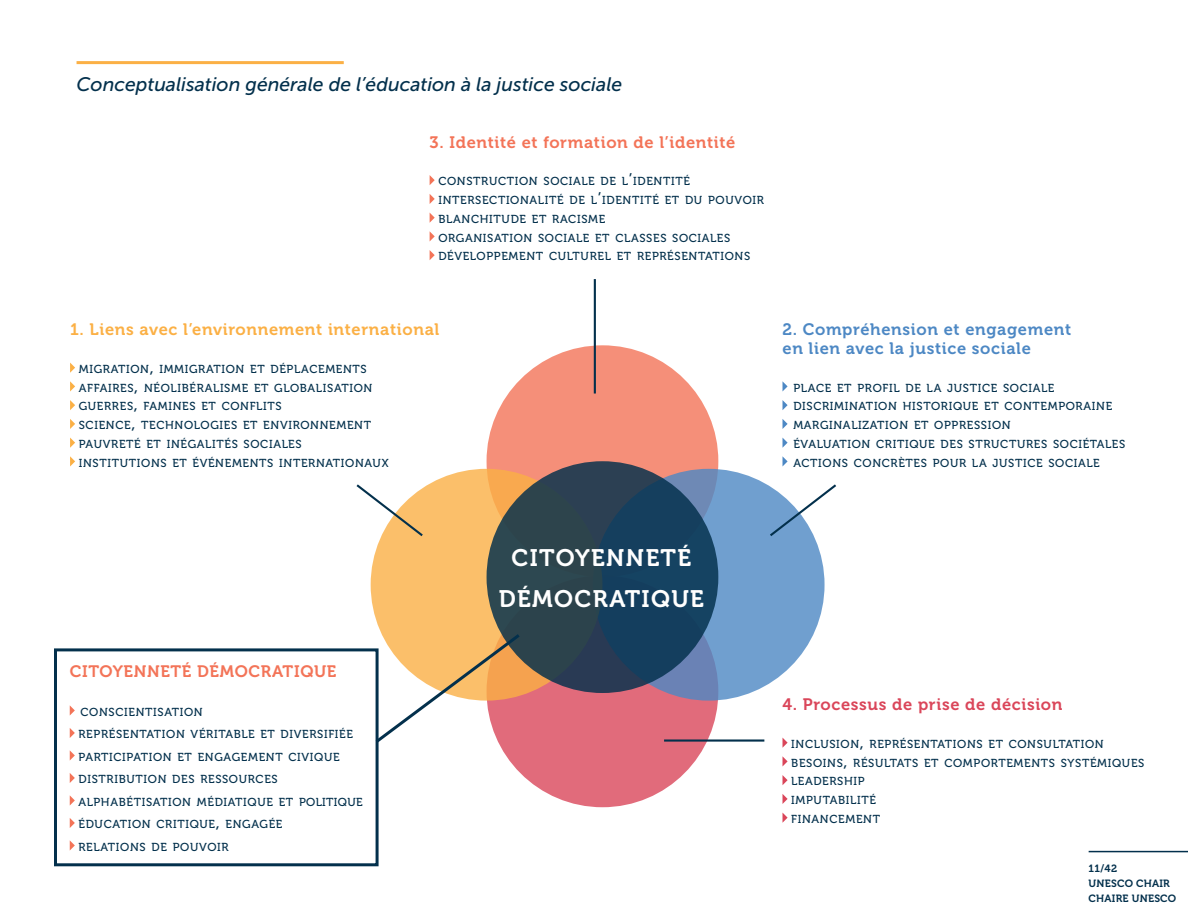
<style>
.page{position:relative;width:1188px;height:918px;background:#fff}
.page>*{position:absolute;margin:0;border:0;box-sizing:border-box;transform-origin:0 0}
.t1{font:23.85px/40.8px "Museo 700";letter-spacing:.055em;color:#fff;text-align:center}
.t2{font:italic 19.5px "Museo Sans 500";color:#03304c}
.t3{font:16.5px "Museo 700";letter-spacing:.04em;color:#f37458}
.t4{font:16.5px/18.8px "Museo 700";letter-spacing:.04em;color:#4d88c4}
.t5{font:16.5px "Museo 700";letter-spacing:.04em;color:#fbb045}
.t6{font:16.5px "Museo 700";letter-spacing:.04em;color:#da465a}
.t7{font:11.55px/18.8px "Museo 500";letter-spacing:.055em;color:#03304c}
.t8{font:10.5px/15px "Museo 700";letter-spacing:.02em;color:#03304c}
.s1{font-size:16.5px}
</style>
<div class="page">
<hr style="left:1089px;top:851px;width:99px;height:1px;background:#03304c">
<svg style="left:783px;top:738px;width:5px;height:9px"></svg>
<svg style="left:783px;top:757px;width:5px;height:9px"></svg>
<svg style="left:783px;top:775px;width:5px;height:10px"></svg>
<svg style="left:783px;top:794px;width:5px;height:10px"></svg>
<svg style="left:783px;top:813px;width:5px;height:9px"></svg>
<svg style="left:70px;top:363px;width:5px;height:10px"></svg>
<svg style="left:70px;top:381px;width:5px;height:11px"></svg>
<svg style="left:70px;top:400px;width:5px;height:10px"></svg>
<svg style="left:70px;top:419px;width:5px;height:10px"></svg>
<svg style="left:70px;top:438px;width:5px;height:10px"></svg>
<svg style="left:70px;top:456px;width:5px;height:10px"></svg>
<svg style="left:430px;top:175px;width:5px;height:10px"></svg>
<svg style="left:430px;top:194px;width:5px;height:10px"></svg>
<svg style="left:430px;top:213px;width:5px;height:10px"></svg>
<svg style="left:430px;top:232px;width:5px;height:9px"></svg>
<svg style="left:430px;top:250px;width:5px;height:10px"></svg>
<hr style="left:77px;top:61px;width:267px;height:3px;background:#fbb045">
<div style="left:487px;top:575px;width:231px;height:232px;background:#e16b7b;border-radius:50%"></div>
<div style="left:487px;top:345px;width:231px;height:232px;background:#f58f79;border-radius:50%"></div>
<svg style="left:593px;top:469px;width:232px;height:232px;background:#6f9aca"></svg>
<svg style="left:371px;top:469px;width:231px;height:232px;background:#fabc67"></svg>
<div style="left:487px;top:461px;width:231px;height:232px;background:linear-gradient(to right,#33454a,#113e63);border-radius:50%"></div>
<hr style="left:594px;top:279px;width:2px;height:115px;background:#03304c">
<hr style="left:664px;top:739px;width:100px;height:3px;background:#03304c">
<svg style="left:70px;top:705px;width:5px;height:10px"></svg>
<svg style="left:70px;top:728px;width:5px;height:10px"></svg>
<svg style="left:70px;top:750px;width:5px;height:10px"></svg>
<svg style="left:70px;top:773px;width:5px;height:10px"></svg>
<svg style="left:70px;top:795px;width:5px;height:10px"></svg>
<svg style="left:70px;top:818px;width:5px;height:10px"></svg>
<svg style="left:70px;top:840px;width:5px;height:10px"></svg>
<div style="left:54px;top:648px;width:325px;height:218px;border:3px solid #03304c"></div>
<svg style="left:372px;top:631px;width:151px;height:115px"></svg>
<svg style="left:356px;top:484px;width:69px;height:54px"></svg>
<svg style="left:783px;top:382px;width:5px;height:9px"></svg>
<svg style="left:783px;top:400px;width:5px;height:10px"></svg>
<svg style="left:783px;top:419px;width:5px;height:10px"></svg>
<svg style="left:783px;top:438px;width:5px;height:9px"></svg>
<svg style="left:783px;top:457px;width:5px;height:9px"></svg>
<svg style="left:768px;top:484px;width:68px;height:54px"></svg>
<h2 class="t2" style="left:77px;top:73px;width:547px">Conceptualisation générale de l’éducation à la justice sociale</h2>
<h3 class="t3" style="left:430px;top:133px;width:307px">3. Identité et formation de l’identité</h3>
<p class="t7" style="left:438px;top:172px;width:327px">CONSTRUCTION SOCIALE DE L<span class="s1">’</span>IDENTITÉ INTERSECTIONALITÉ DE L<span class="s1">’</span>IDENTITÉ ET DU POUVOIR BLANCHITUDE ET RACISME<br>ORGANISATION SOCIALE ET CLASSES SOCIALES DÉVELOPPEMENT CULTUREL ET REPRÉSENTATIONS</p>
<h3 class="t5" style="left:70px;top:320px;width:371px">1. Liens avec l’environnement international</h3>
<p class="t7" style="left:79px;top:360px;width:311px">MIGRATION<span class="s1">,</span> IMMIGRATION ET DÉPLACEMENTS AFFAIRES<span class="s1">,</span> NÉOLIBÉRALISME ET GLOBALISATION GUERRES<span class="s1">,</span> FAMINES ET CONFLITS<br>SCIENCE<span class="s1">,</span> TECHNOLOGIES ET ENVIRONNEMENT PAUVRETÉ ET INÉGALITÉS SOCIALES INSTITUTIONS ET ÉVÉNEMENTS INTERNATIONAUX</p>
<h3 class="t4" style="left:783px;top:320px;width:290px">2. Compréhension et engagement en lien avec la justice sociale</h3>
<p class="t7" style="left:793px;top:378px;width:333px">PLACE ET PROFIL DE LA JUSTICE SOCIALE DISCRIMINATION HISTORIQUE ET CONTEMPORAINE MARGINALIZATION ET OPPRESSION<br>ÉVALUATION CRITIQUE DES STRUCTURES SOCIÉTALES ACTIONS CONCRÈTES POUR LA JUSTICE SOCIALE</p>
<h3 class="t3" style="left:70px;top:662px;width:268px">CITOYENNETÉ DÉMOCRATIQUE</h3>
<p class="t7" style="left:79px;top:701px;width:286px;line-height:22.5px">CONSCIENTISATION<br>REPRÉSENTATION VÉRITABLE ET DIVERSIFIÉE<br>PARTICIPATION ET ENGAGEMENT CIVIQUE<br>DISTRIBUTION DES RESSOURCES<br>ALPHABÉTISATION MÉDIATIQUE ET POLITIQUE<br>ÉDUCATION CRITIQUE<span class="s1">,</span> ENGAGÉE<br>RELATIONS DE POUVOIR</p>
<h1 class="t1" style="left:499px;top:538px;width:207px">CITOYENNETÉ<br>DÉMOCRATIQUE</h1>
<h3 class="t6" style="left:783px;top:695px;width:282px">4. Processus de prise de décision</h3>
<p class="t7" style="left:791px;top:735px;width:355px">INCLUSION<span class="s1">,</span> REPRÉSENTATIONS ET CONSULTATION<br>BESOINS<span class="s1">,</span> RÉSULTATS ET COMPORTEMENTS SYSTÉMIQUES<br>LEADERSHIP<br>IMPUTABILITÉ<br>FINANCEMENT</p>
<p class="t8" style="left:1089px;top:861px;width:89px">11/42<br>UNESCO CHAIR<br>CHAIRE UNESCO</p>
</div>
